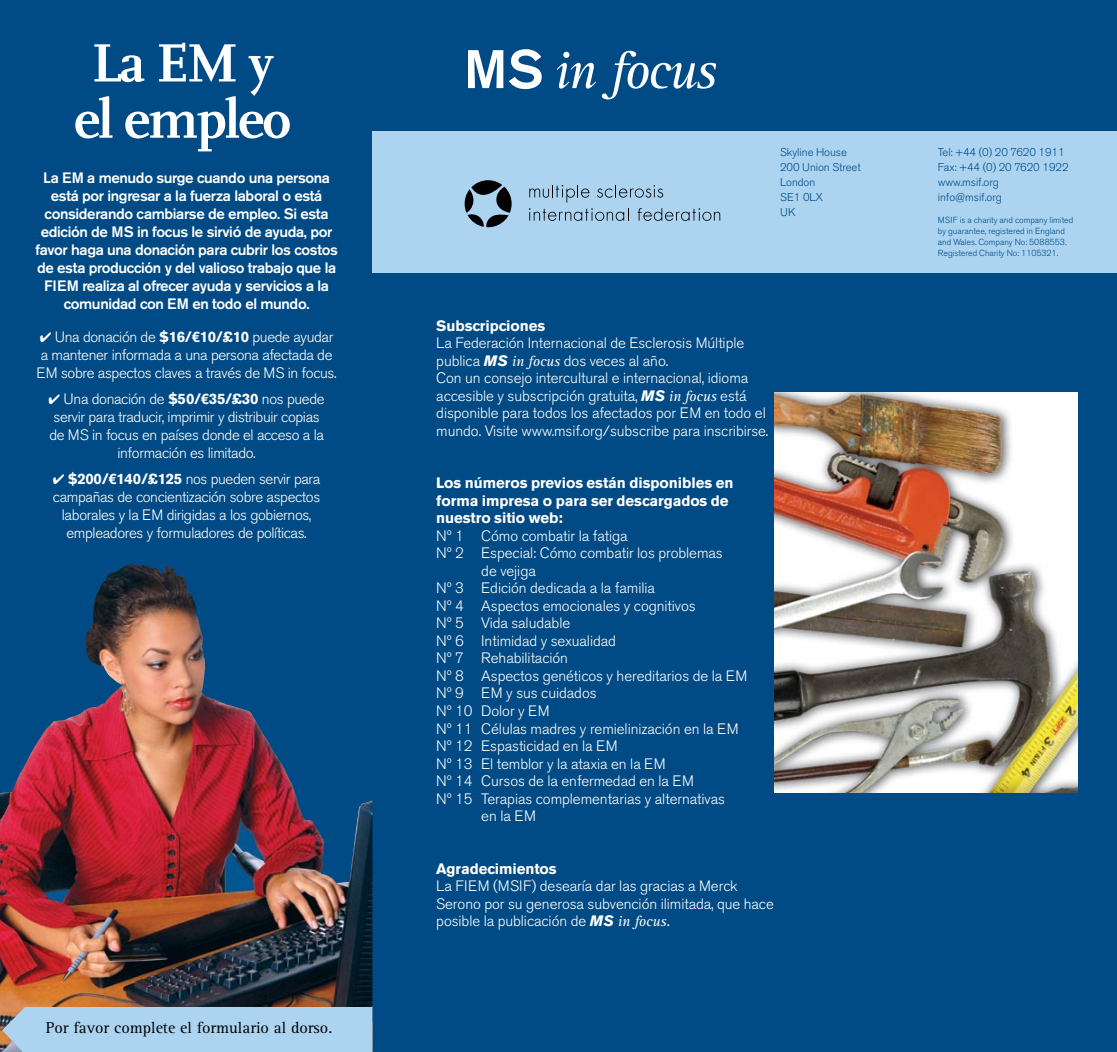
<style>
.page{position:relative;width:1117px;height:1052px;background:#fff}
.page>*{position:absolute;margin:0;border:0;box-sizing:border-box;transform-origin:0 0}
.t1{font:700 56.25px/56.2px "Scala";letter-spacing:-.03em;color:#fff;text-align:center}
.t2{font:italic 53.75px "Rotis Serif";letter-spacing:-.04em;color:#fff}
.t3{font:16.25px "Rotis Serif";color:#000}
.t4{font:300 15px/17.5px "Akzidenz Grotesk BE";letter-spacing:-.005em;color:#fff}
.t5{font:300 15px/18px "Akzidenz Grotesk BE";letter-spacing:-.025em;color:#fff;text-align:center}
.t6{font:500 15px/18px "Akzidenz Grotesk BE";letter-spacing:-.025em;color:#fff;text-align:center}
.t7{font:700 15px "Akzidenz Grotesk BE";letter-spacing:-.005em;color:#fff}
.t8{font:300 11.25px/15px "Akzidenz Grotesk BE";letter-spacing:-.005em;color:#004b85}
.t9{font:300 8.75px/11.2px "Akzidenz Grotesk BE";letter-spacing:-.005em;color:#004b85}
.s1{font-weight:700}
.s2{font-family:"Akzidenz Grotesk BE";font-weight:500;font-style:normal}
.s3{font-weight:700;font-style:italic}
.s4{font-family:"Rotis Serif";font-weight:400;font-style:italic}
</style>
<div class="page">
<div style="left:0;top:0;width:1116px;height:1052px;background:#004b85"></div>
<img style="left:0;top:565px;width:372px;height:442px">
<div style="left:372px;top:131px;width:744px;height:142px;background:#acd4f1"></div>
<svg style="left:464px;top:180px;width:47px;height:47px"></svg>
<svg style="left:529px;top:208px;width:100px;height:13px"></svg>
<svg style="left:637px;top:208px;width:83px;height:13px"></svg>
<svg style="left:529px;top:185px;width:60px;height:17px"></svg>
<svg style="left:597px;top:185px;width:66px;height:13px"></svg>
<img style="left:775px;top:392px;width:302px;height:400px">
<div style="left:0;top:1007px;width:372px;height:45px;background:#acd4f1"></div>
<p class="t1" style="left:74px;top:35px;width:218px">La EM y el empleo</p>
<p class="t6" style="left:35px;top:168px;width:304px">La EM a menudo surge cuando una persona está por ingresar a la fuerza laboral o está considerando cambiarse de empleo. Si esta edición de MS in focus le sirvió de ayuda, por favor haga una donación para cubrir los costos de esta producción y del valioso trabajo que la FIEM realiza al ofrecer ayuda y servicios a la comunidad con EM en todo el mundo.</p>
<p class="t5" style="left:37px;top:328px;width:301px;text-align:left">✔ Una donación de <span class="s1">$16/€10/£10</span> puede ayudar a mantener informada a una persona afectada de<br>EM sobre aspectos claves a través de MS in focus.</p>
<p class="t5" style="left:49px;top:390px;width:277px">✔ Una donación de <span class="s1">$50/€35/£30</span> nos puede servir para traducir, imprimir y distribuir copias de MS in focus en países donde el acceso a la información es limitado.</p>
<p class="t5" style="left:53px;top:469px;width:269px">✔ <span class="s1">$200/€140/£125</span> nos pueden servir para campañas de concientización sobre aspectos laborales y la EM dirigidas a los gobiernos, empleadores y formuladores de políticas.</p>
<p class="t3" style="left:46px;top:1018px;width:288px">Por favor complete el formulario al dorso.</p>
<p class="t2" style="left:464px;top:40px;width:254px"><span class="s2">MS</span> in focus</p>
<p class="t8" style="left:780px;top:144px;width:82px">Skyline House<br>200 Union Street<br>London<br>SE1 0LX<br>UK</p>
<p class="t8" style="left:937px;top:144px;width:132px">Tel: +44 (0) 20 7620 1911<br>Fax: +44 (0) 20 7620 1922 www.msif.org<br>info@msif.org</p>
<p class="t9" style="left:937px;top:214px;width:137px">MSIF is a charity and company limited by guarantee, registered in England and Wales. Company No: 5088553.<br>Registered Charity No: 1105321.</p>
<p class="t4" style="left:436px;top:317px;width:334px"><span class="s1">Subscripciones<br></span>La Federación Internacional de Esclerosis Múltiple publica <span class="s3">MS</span> <span class="s4">in focus</span> dos veces al año.<br>Con un consejo intercultural e internacional, idioma accesible y subscripción gratuita, <span class="s3">MS</span> <span class="s4">in focus</span> está disponible para todos los afectados por EM en todo el mundo. Visite www.msif.org/subscribe para inscribirse.</p>
<p class="t7" style="left:436px;top:474px;width:299px">Los números previos están disponibles en</p>
<p class="t7" style="left:436px;top:492px;width:294px">forma impresa o para ser descargados de</p>
<p class="t7" style="left:436px;top:509px;width:128px">nuestro sitio web:</p>
<p class="t4" style="left:436px;top:527px;width:193px">Nº 1 Cómo combatir la fatiga</p>
<p class="t4" style="left:436px;top:544px;width:288px">Nº 2 Especial: Cómo combatir los problemas</p>
<p class="t4" style="left:481px;top:562px;width:56px">de vejiga</p>
<p class="t4" style="left:436px;top:580px;width:220px">Nº 3 Edición dedicada a la familia</p>
<p class="t4" style="left:436px;top:597px;width:261px">Nº 4 Aspectos emocionales y cognitivos</p>
<p class="t4" style="left:436px;top:615px;width:135px">Nº 5 Vida saludable</p>
<p class="t4" style="left:436px;top:632px;width:181px">Nº 6 Intimidad y sexualidad</p>
<p class="t4" style="left:436px;top:650px;width:133px">Nº 7 Rehabilitación</p>
<p class="t4" style="left:436px;top:667px;width:312px">Nº 8 Aspectos genéticos y hereditarios de la EM</p>
<p class="t4" style="left:436px;top:685px;width:162px">Nº 9 EM y sus cuidados</p>
<p class="t4" style="left:436px;top:702px;width:115px">Nº 10 Dolor y EM</p>
<p class="t4" style="left:436px;top:720px;width:304px">Nº 11 Células madres y remielinización en la EM</p>
<p class="t4" style="left:436px;top:737px;width:183px">Nº 12 Espasticidad en la EM</p>
<p class="t4" style="left:436px;top:755px;width:231px">Nº 13 El temblor y la ataxia en la EM</p>
<p class="t4" style="left:436px;top:772px;width:259px">Nº 14 Cursos de la enfermedad en la EM</p>
<p class="t4" style="left:436px;top:790px;width:290px">Nº 15 Terapias complementarias y alternativas</p>
<p class="t4" style="left:481px;top:807px;width:56px">en la EM</p>
<p class="t4" style="left:436px;top:860px;width:339px"><span class="s1">Agradecimientos<br></span>La FIEM (MSIF) desearía dar las gracias a Merck Serono por su generosa subvención ilimitada, que hace posible la publicación de <span class="s3">MS</span> <span class="s4">in focus.</span></p>
</div>
